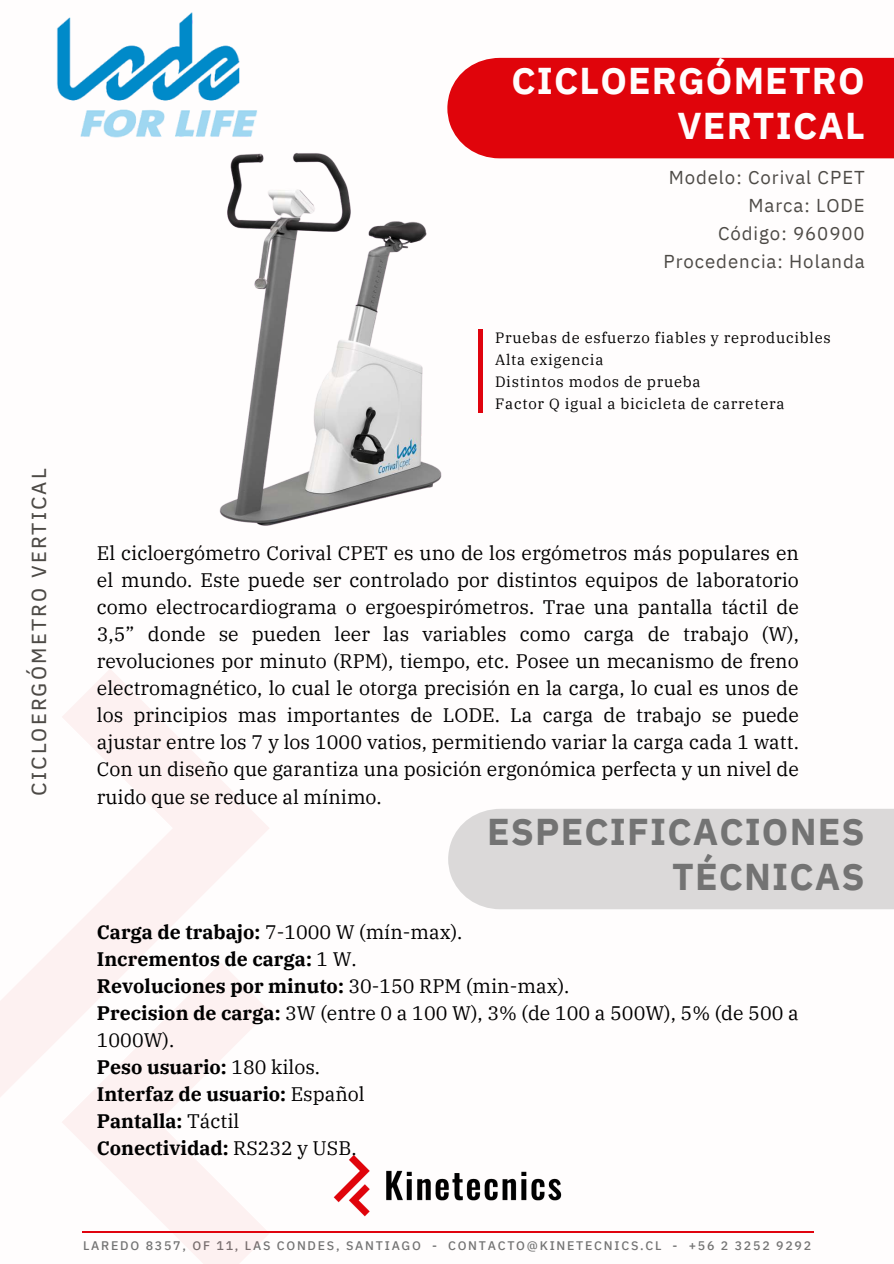
<style>
.page{position:relative;width:894px;height:1264px;background:#fff}
.page>*{position:absolute;margin:0;border:0;box-sizing:border-box;transform-origin:0 0}
.t1{font:700 37.2px/44.7px "IBM Plex Sans";letter-spacing:.03em;color:#737373;text-align:right}
.t2{font:700 37.2px/44.7px "IBM Plex Sans";letter-spacing:.03em;color:#fffdfd;text-align:right}
.t3{font:21.15px "Clear Sans";letter-spacing:.1em;color:#4d4a46}
.t4{font:19.5px/27px "IBM Plex Serif";color:#000;text-align:justify}
.t5{font:700 19.5px/27px "IBM Plex Serif";color:#000}
.t6{font:18.6px/27.9px "IBM Plex Sans";letter-spacing:.05em;color:#4d4a46;text-align:right}
.t7{font:14.85px/22px "IBM Plex Serif";letter-spacing:.05em;color:#000}
.t8{font:500 12.45px "IBM Plex Sans Hebrew";letter-spacing:.14em;color:#737373}
.s1{font-weight:400}
</style>
<div class="page">
<img style="left:219px;top:153px;width:263px;height:373px">
<div style="left:447px;top:58px;width:446px;height:100px;background:#e0040b"></div>
<img style="left:317px;top:1155px;width:260px;height:77px">
<hr style="left:82px;top:1230px;width:731px;height:1px;background:#e0030e">
<svg style="left:0;top:669px;width:269px;height:428px"></svg>
<svg style="left:61px;top:962px;width:209px;height:301px"></svg>
<div style="left:448px;top:809px;width:445px;height:100px;background:#dbd9d9"></div>
<img style="left:57px;top:12px;width:200px;height:126px">
<p class="t3" style="left:23px;top:795px;width:329px;rotate:-90deg">CICLOERGÓMETRO VERTICAL</p>
<h1 class="t2" style="left:511px;top:58px;width:354px">CICLOERGÓMETRO<br>VERTICAL</h1>
<p class="t6" style="left:663px;top:163px;width:203px">Modelo: Corival CPET<br>Marca: LODE<br>Código: 960900<br>Procedencia: Holanda</p>
<p class="t7" style="left:495px;top:326px;width:337px">Pruebas de esfuerzo fiables y reproducibles<br>Alta exigencia<br>Distintos modos de prueba<br>Factor Q igual a bicicleta de carretera</p>
<p class="t4" style="left:97px;top:539px;width:703px">El cicloergómetro Corival CPET es uno de los ergómetros más populares en el mundo. Este puede ser controlado por distintos equipos de laboratorio como electrocardiograma o ergoespirómetros. Trae una pantalla táctil de 3,5” donde se pueden leer las variables como carga de trabajo (W), revoluciones por minuto (RPM), tiempo, etc. Posee un mecanismo de freno electromagnético, lo cual le otorga precisión en la carga, lo cual es unos de los principios mas importantes de LODE. La carga de trabajo se puede ajustar entre los 7 y los 1000 vatios, permitiendo variar la carga cada 1 watt.<br>Con un diseño que garantiza una posición ergonómica perfecta y un nivel de ruido que se reduce al mínimo.</p>
<h1 class="t1" style="left:487px;top:808px;width:379px">ESPECIFICACIONES<br>TÉCNICAS</h1>
<p class="t5" style="left:97px;top:917px;width:703px">Carga de trabajo: <span class="s1">7-1000 W (mín-max).<br></span>Incrementos de carga: <span class="s1">1 W.<br></span>Revoluciones por minuto: <span class="s1">30-150 RPM (min-max).<br></span>Precision de carga: <span class="s1">3W (entre 0 a 100 W), 3% (de 100 a 500W), 5% (de 500 a<br>1000W).<br></span>Peso usuario: <span class="s1">180 kilos.<br></span>Interfaz de usuario: <span class="s1">Español<br></span>Pantalla: <span class="s1">Táctil<br></span>Conectividad: <span class="s1">RS232 y USB.</span></p>
<p class="t8" style="left:83px;top:1236px;width:729px">LAREDO 8357, OF 11, LAS CONDES, SANTIAGO - CONTACTO@KINETECNICS.CL - +56 2 3252 9292</p>
</div>
